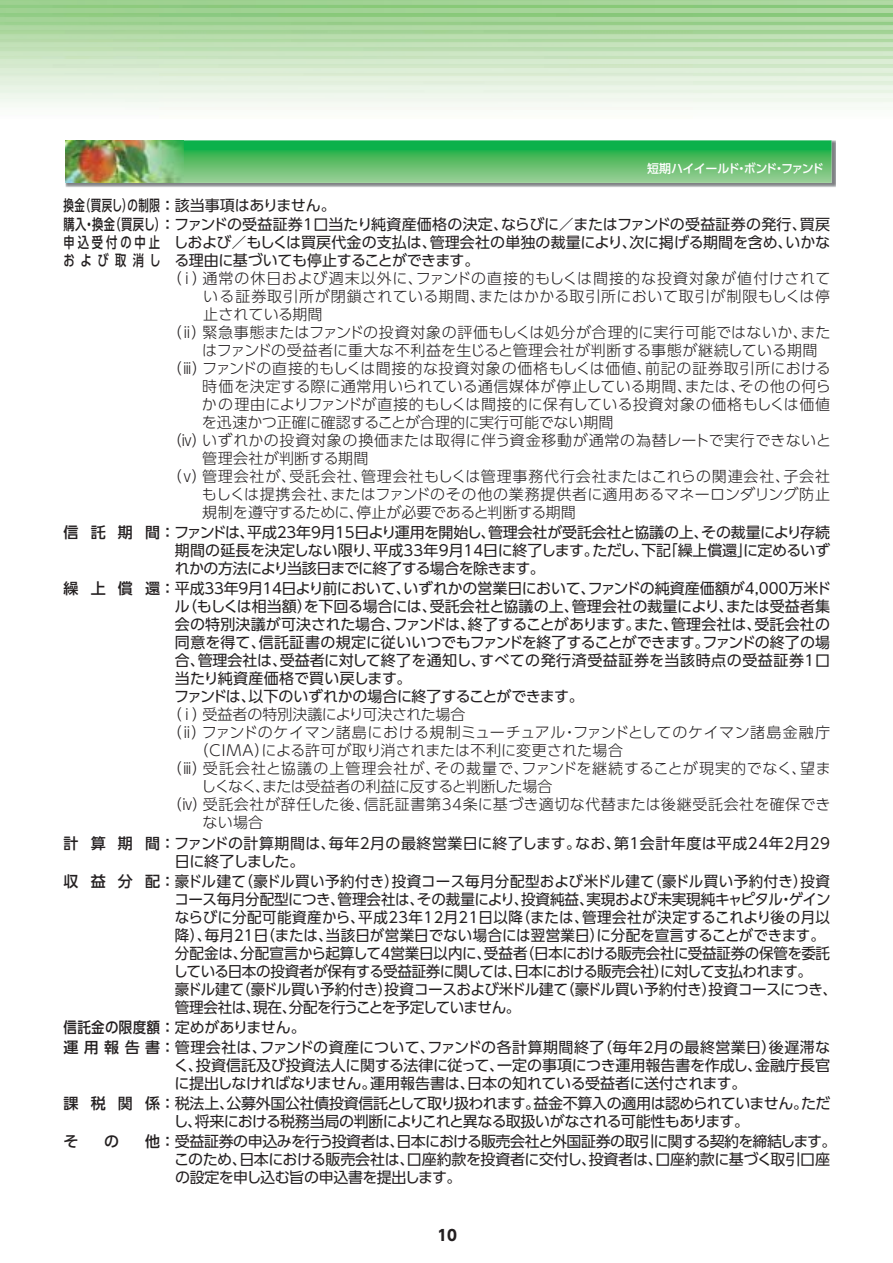
<style>
.page{position:relative;width:893px;height:1263px;background:#fff}
.page>*{position:absolute;margin:0;border:0;box-sizing:border-box;transform-origin:0 0}
.t1{font:15px/18px "UD Shin Go Pro Regular 90 pv RKSJ H";letter-spacing:-.02em;color:#231f20}
.t2{font:15px "UD Shin Go Pro Light 90 pv RKSJ H";letter-spacing:.02em;color:#231f20}
.t3{font:15px "UD Shin Go Pro Light 90 pv RKSJ H";letter-spacing:.04em;color:#231f20}
.t4{font:15px/20.1px "UD Shin Go Pro Regular 90 pv RKSJ H";letter-spacing:.025em;color:#231f20}
.t5{font:15px/18px "UD Shin Go Pro Regular 90 pv RKSJ H";letter-spacing:.03em;color:#231f20}
.t6{font:15px "UD Shin Go Pro Light 90 pv RKSJ H";color:#231f20}
.t7{font:15px "UD Shin Go Pro Light 90 pv RKSJ H";letter-spacing:.055em;color:#231f20}
.t8{font:15px "UD Shin Go Pro Light 90 pv RKSJ H";letter-spacing:.07em;color:#231f20}
.t9{font:15px/18.5px "UD Shin Go Pro Medium 90 pv RKSJ H";letter-spacing:.265em;color:#231f20;scale:.7 1}
.t10{font:15px "UD Shin Go Pro Light 90 pv RKSJ H";letter-spacing:.06em;color:#231f20}
.t11{font:15px "UD Shin Go Pro Light 90 pv RKSJ H";letter-spacing:-.01em;color:#231f20}
.t12{font:15px "UD Shin Go Pro Light 90 pv RKSJ H";letter-spacing:-.015em;color:#231f20}
.t13{font:15px "UD Shin Go Pro Light 90 pv RKSJ H";letter-spacing:-.035em;color:#231f20}
.t14{font:15px "UD Shin Go Pro Bold 90 pv RKSJ H";color:#231f20}
.t15{font:15px "UD Shin Go Pro Medium 90 pv RKSJ H";letter-spacing:.265em;color:#231f20}
.t16{font:12px "UD Shin Go Pro Medium 90 pv RKSJ H";letter-spacing:-.045em;color:#fff}
.s1{font-family:"UD Shin Go Pro Regular 90 pv RKSJ H"}
.s2{font-family:"UD Shin Go Pro Medium 90 pv RKSJ H"}
</style>
<div class="page">
<hr style="left:1px;top:102px;width:891px;height:4px;background:#f6faf4">
<hr style="left:1px;top:94px;width:891px;height:4px;background:#f0f7ed">
<hr style="left:1px;top:85px;width:891px;height:4px;background:#eaf4e6">
<hr style="left:1px;top:77px;width:891px;height:4px;background:#e5f1df">
<hr style="left:1px;top:68px;width:891px;height:4px;background:#ddeed7">
<hr style="left:1px;top:60px;width:891px;height:4px;background:#d5eace">
<hr style="left:1px;top:51px;width:891px;height:4px;background:#cce6c4">
<img style="left:65px;top:140px;width:770px;height:47px">
<svg style="left:183px;top:140px;width:648px;height:43px"></svg>
<img style="left:66px;top:140px;width:117px;height:43px">
<p class="t16" style="left:647px;top:164px;width:178px">短期ハイイールド・ボンド・ファンド</p>
<p class="t9" style="left:63px;top:198px;width:391px">換金（買戻し）の制限：<span class="s1">該当事項はありません。</span>購入・換金（買戻し）<br>申込受付の中止<br>および取消し</p>
<p class="t1" style="left:173px;top:218px;width:658px;text-align:justify;text-indent:-13px"><span class="s2">：</span>ファンドの受益証券1口当たり純資産価格の決定、ならびに／またはファンドの受益証券の発行、買戻しおよび／もしくは買戻代金の支払は、管理会社の単独の裁量により、次に掲げる期間を含め、いかなる理由に基づいても停止することができます。</p>
<p class="t10" style="left:167px;top:273px;width:665px">（ⅰ）　 通常の休日および週末以外に、ファンドの直接的もしくは間接的な投資対象が値付けされて</p>
<p class="t3" style="left:203px;top:291px;width:628px">いる証券取引所が閉鎖されている期間、またはかかる取引所において取引が制限もしくは停</p>
<p class="t6" style="left:203px;top:309px;width:121px">止されている期間</p>
<p class="t2" style="left:167px;top:327px;width:665px">（ⅱ）　 緊急事態またはファンドの投資対象の評価もしくは処分が合理的に実行可能ではないか、また</p>
<p class="t2" style="left:202px;top:345px;width:617px">はファンドの受益者に重大な不利益を生じると管理会社が判断する事態が継続している期間</p>
<p class="t3" style="left:167px;top:363px;width:665px">（ⅲ）　 ファンドの直接的もしくは間接的な投資対象の価格もしくは価値、前記の証券取引所における</p>
<p class="t2" style="left:202px;top:381px;width:630px">時価を決定する際に通常用いられている通信媒体が停止している期間、または、その他の何ら</p>
<p class="t2" style="left:202px;top:399px;width:629px">かの理由によりファンドが直接的もしくは間接的に保有している投資対象の価格もしくは価値</p>
<p class="t11" style="left:202px;top:417px;width:413px">を迅速かつ正確に確認することが合理的に実行可能でない期間</p>
<p class="t2" style="left:167px;top:435px;width:666px">（ⅳ）　 いずれかの投資対象の換価または取得に伴う資金移動が通常の為替レートで実行できないと</p>
<p class="t2" style="left:202px;top:453px;width:168px">管理会社が判断する期間</p>
<p class="t7" style="left:167px;top:471px;width:665px">（ⅴ）　 管理会社が、受託会社、管理会社もしくは管理事務代行会社またはこれらの関連会社、子会社</p>
<p class="t2" style="left:202px;top:489px;width:629px">もしくは提携会社、またはファンドのその他の業務提供者に適用あるマネーロンダリング防止</p>
<p class="t12" style="left:202px;top:507px;width:375px">規制を遵守するために、停止が必要であると判断する期間</p>
<p class="t1" style="left:175px;top:526px;width:656px;text-align:justify;text-indent:-111px"><span class="s2">信 託 期 間：</span>ファンドは、平成23年9月15日より運用を開始し、管理会社が受託会社と協議の上、その裁量により存続期間の延長を決定しない限り、平成33年9月14日に終了します。ただし、下記「繰上償還」に定めるいずれかの方法により当該日までに終了する場合を除きます。</p>
<p class="t1" style="left:174px;top:582px;width:658px;text-indent:-111px"><span class="s2">繰 上 償 還：</span>平成33年9月14日より前において、いずれかの営業日において、ファンドの純資産価額が4,000万米ドル（もしくは相当額）を下回る場合には、受託会社と協議の上、管理会社の裁量により、または受益者集会の特別決議が可決された場合、ファンドは、終了することがあります。また、管理会社は、受託会社の同意を得て、信託証書の規定に従いいつでもファンドを終了することができます。ファンドの終了の場合、管理会社は、受益者に対して終了を通知し、すべての発行済受益証券を当該時点の受益証券1口当たり純資産価格で買い戻します。<br>ファンドは、以下のいずれかの場合に終了することができます。</p>
<p class="t6" style="left:167px;top:709px;width:300px">（ⅰ）　 受益者の特別決議により可決された場合</p>
<p class="t2" style="left:167px;top:727px;width:665px">（ⅱ）　 ファンドのケイマン諸島における規制ミューチュアル・ファンドとしてのケイマン諸島金融庁</p>
<p class="t6" style="left:193px;top:745px;width:431px">（ＣＩＭＡ）による許可が取り消されまたは不利に変更された場合</p>
<p class="t8" style="left:167px;top:763px;width:665px">（ⅲ）　 受託会社と協議の上管理会社が、その裁量で、ファンドを継続することが現実的でなく、望ま</p>
<p class="t13" style="left:201px;top:781px;width:352px">しくなく、または受益者の利益に反すると判断した場合</p>
<p class="t3" style="left:167px;top:799px;width:665px">（ⅳ）　 受託会社が辞任した後、信託証書第34条に基づき適切な代替または後継受託会社を確保でき</p>
<p class="t2" style="left:203px;top:817px;width:62px">ない場合</p>
<p class="t5" style="left:175px;top:836px;width:657px;text-indent:-111px"><span class="s2">計 算 期 間：</span>ファンドの計算期間は、毎年2月の最終営業日に終了します。なお、第1会計年度は平成24年2月29日に終了しました。</p>
<p class="t1" style="left:173px;top:874px;width:665px;text-indent:-110px"><span class="s2">収 益 分 配：</span>豪ドル建て（豪ドル買い予約付き）投資コース毎月分配型および米ドル建て（豪ドル買い予約付き）投資コース毎月分配型につき、管理会社は、その裁量により、投資純益、実現および未実現純キャピタル・ゲインならびに分配可能資産から、平成23年12月21日以降（または、管理会社が決定するこれより後の月以降）、毎月21日（または、当該日が営業日でない場合には翌営業日）に分配を宣言することができます。分配金は、分配宣言から起算して4営業日以内に、受益者（日本における販売会社に受益証券の保管を委託している日本の投資者が保有する受益証券に関しては、日本における販売会社）に対して支払われます。<br>豪ドル建て（豪ドル買い予約付き）投資コースおよび米ドル建て（豪ドル買い予約付き）投資コースにつき、管理会社は、現在、分配を行うことを予定していません。</p>
<p class="t4" style="left:63px;top:1019px;width:768px"><span class="s2">信託金の限度額：</span>定めがありません。<br><span class="s2">運用報告書：</span>管理会社は、ファンドの資産について、ファンドの各計算期間終了（毎年2月の最終営業日）後遅滞な</p>
<p class="t1" style="left:174px;top:1058px;width:657px">く、投資信託及び投資法人に関する法律に従って、一定の事項につき運用報告書を作成し、金融庁長官に提出しなければなりません。運用報告書は、日本の知れている受益者に送付されます。</p>
<p class="t1" style="left:173px;top:1096px;width:658px;text-indent:-110px"><span class="s2">課 税 関 係：</span>税法上、公募外国公社債投資信託として取り扱われます。益金不算入の適用は認められていません。ただし、将来における税務当局の判断によりこれと異なる取扱いがなされる可能性もあります。</p>
<p class="t15" style="left:63px;top:1136px;width:16px">そ</p>
<p class="t15" style="left:104px;top:1136px;width:16px">の</p>
<p class="t1" style="left:174px;top:1134px;width:663px;text-indent:-29px"><span class="s2">他：</span>受益証券の申込みを行う投資者は、日本における販売会社と外国証券の取引に関する契約を締結します。このため、日本における販売会社は、口座約款を投資者に交付し、投資者は、口座約款に基づく取引口座の設定を申し込む旨の申込書を提出します。</p>
<p class="t14" style="left:437px;top:1230px;width:21px">10</p>
</div>
